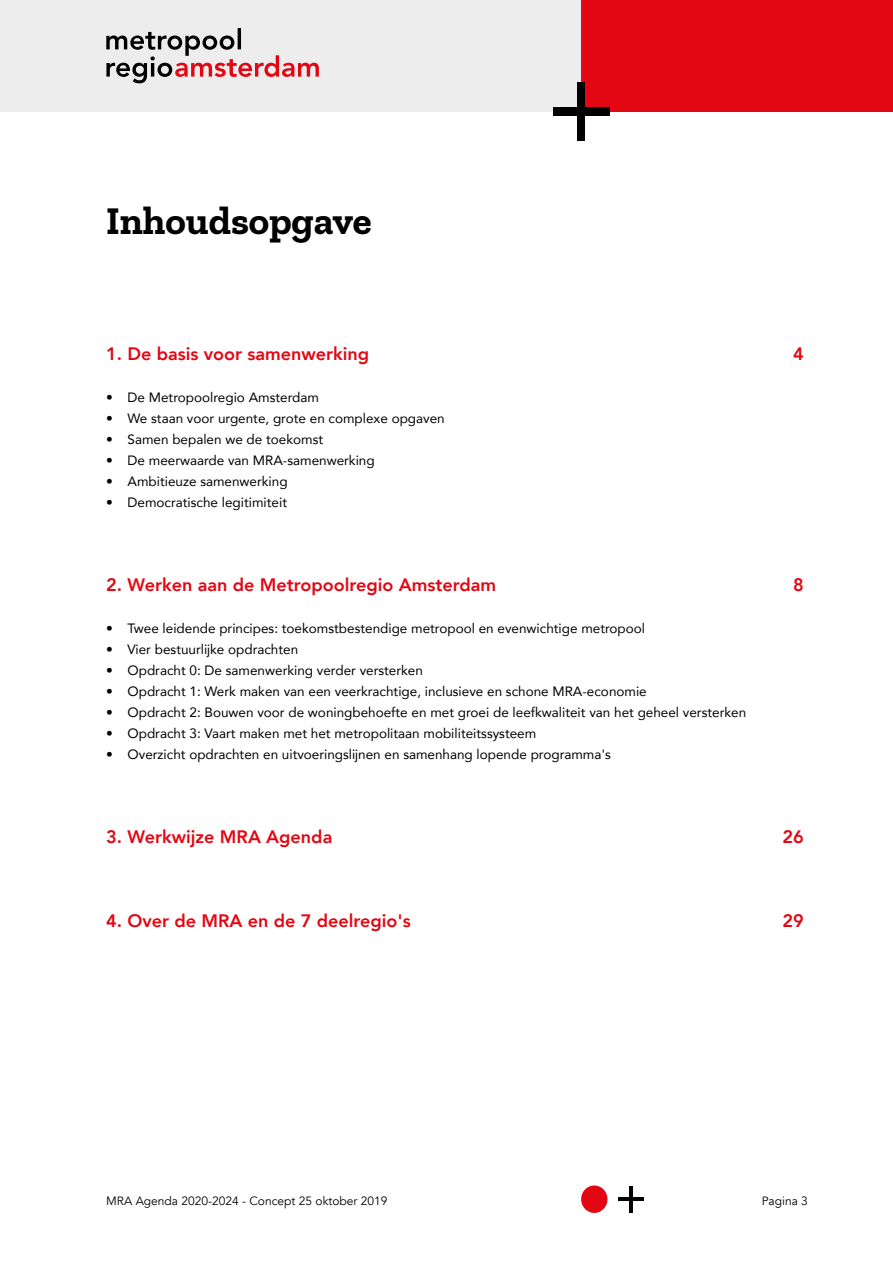
<style>
.page{position:relative;width:893px;height:1263px;background:#fff}
.page>*{position:absolute;margin:0;border:0;box-sizing:border-box;transform-origin:0 0}
.t1{font:700 39px "Zilla Slab";color:#000}
.t2{font:800 18px "Avenir";color:#e30613}
.t3{font:13.5px "Avenir";color:#000}
.t4{font:12px "Avenir";color:#000}
</style>
<div class="page">
<div style="left:0;top:0;width:580px;height:111px;background:#ededed"></div>
<svg style="left:106px;top:28px;width:213px;height:55px"></svg>
<div style="left:581px;top:0;width:312px;height:111px;background:#e30613"></div>
<div style="left:577px;top:82px;width:8px;height:59px;background:#000"></div>
<div style="left:553px;top:107px;width:56px;height:8px;background:#000"></div>
<div style="left:581px;top:1185px;width:26px;height:28px;background:#e30613;border-radius:50%"></div>
<hr style="left:630px;top:1186px;width:3px;height:26px;background:#000">
<hr style="left:619px;top:1197px;width:25px;height:4px;background:#000">
<h1 class="t1" style="left:106px;top:198px;width:267px">Inhoudsopgave</h1>
<h2 class="t2" style="left:106px;top:339px;width:264px">1. De basis voor samenwerking</h2>
<h2 class="t2" style="left:793px;top:339px;width:12px">4</h2>
<p class="t3" style="left:106px;top:386px;width:214px">• De Metropoolregio Amsterdam</p>
<p class="t3" style="left:106px;top:407px;width:340px">• We staan voor urgente, grote en complexe opgaven</p>
<p class="t3" style="left:106px;top:428px;width:218px">• Samen bepalen we de toekomst</p>
<p class="t3" style="left:106px;top:449px;width:270px">• De meerwaarde van MRA-samenwerking</p>
<p class="t3" style="left:106px;top:470px;width:183px">• Ambitieuze samenwerking</p>
<p class="t3" style="left:106px;top:491px;width:182px">• Democratische legitimiteit</p>
<h2 class="t2" style="left:106px;top:570px;width:391px">2. Werken aan de Metropoolregio Amsterdam</h2>
<h2 class="t2" style="left:793px;top:570px;width:12px">8</h2>
<p class="t3" style="left:106px;top:617px;width:540px">• Twee leidende principes: toekomstbestendige metropool en evenwichtige metropool</p>
<p class="t3" style="left:106px;top:638px;width:193px">• Vier bestuurlijke opdrachten</p>
<p class="t3" style="left:106px;top:659px;width:318px">• Opdracht 0: De samenwerking verder versterken</p>
<p class="t3" style="left:106px;top:680px;width:542px">• Opdracht 1: Werk maken van een veerkrachtige, inclusieve en schone MRA-economie</p>
<p class="t3" style="left:106px;top:701px;width:641px">• Opdracht 2: Bouwen voor de woningbehoefte en met groei de leefkwaliteit van het geheel versterken</p>
<p class="t3" style="left:106px;top:722px;width:431px">• Opdracht 3: Vaart maken met het metropolitaan mobiliteitssysteem</p>
<p class="t3" style="left:106px;top:743px;width:506px">• Overzicht opdrachten en uitvoeringslijnen en samenhang lopende programma's</p>
<h2 class="t2" style="left:106px;top:822px;width:228px">3. Werkwijze MRA Agenda</h2>
<h2 class="t2" style="left:782px;top:822px;width:23px">26</h2>
<h2 class="t2" style="left:106px;top:906px;width:306px">4. Over de MRA en de 7 deelregio's</h2>
<h2 class="t2" style="left:782px;top:906px;width:23px">29</h2>
<p class="t4" style="left:106px;top:1194px;width:283px">MRA Agenda 2020-2024 - Concept 25 oktober 2019</p>
<p class="t4" style="left:762px;top:1194px;width:48px">Pagina 3</p>
</div>
